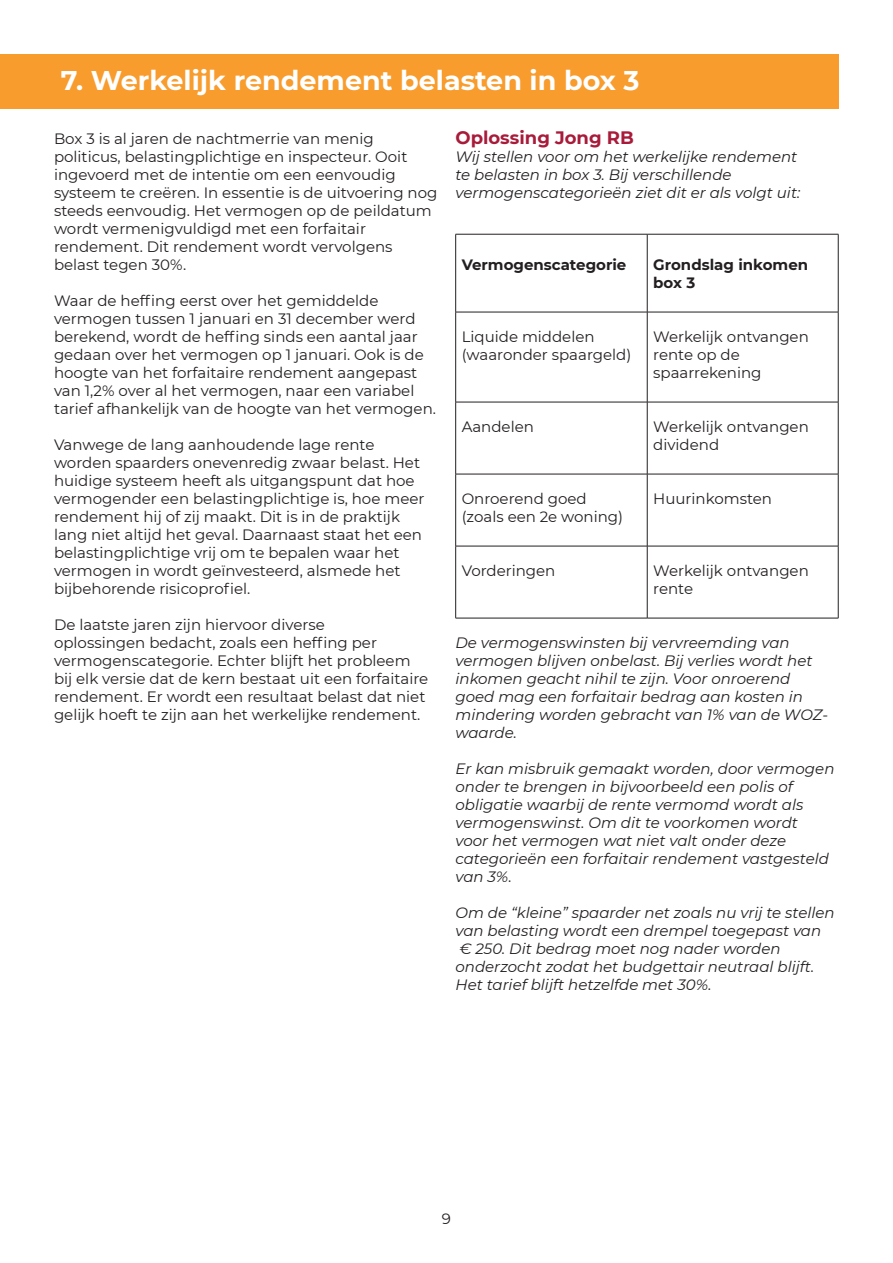
<style>
.page{position:relative;width:893px;height:1263px;background:#fff}
.page>*{position:absolute;margin:0;border:0;box-sizing:border-box;transform-origin:0 0}
.Titels{font:700 27px "Montserrat";color:#fff}
.Tussenkoppen{font:700 18px "Montserrat";color:#a81b3a}
.t1{font:15px/18px "Montserrat";color:#231f20}
.t2{font:italic 15px/18px "Montserrat";color:#231f20}
.t3{font:700 15px/18px "Montserrat";color:#231f20}
</style>
<div class="page">
<div style="left:0;top:54px;width:839px;height:54px;background:#f89c2d"></div>
<hr style="left:455px;top:234px;width:192px;height:1px;background:#231f20">
<hr style="left:455px;top:234px;width:1px;height:78px;background:#231f20">
<hr style="left:647px;top:234px;width:191px;height:1px;background:#231f20">
<hr style="left:647px;top:234px;width:1px;height:78px;background:#231f20">
<hr style="left:838px;top:234px;width:1px;height:78px;background:#231f20">
<hr style="left:455px;top:312px;width:192px;height:1px;background:#231f20">
<hr style="left:455px;top:312px;width:1px;height:90px;background:#231f20">
<hr style="left:647px;top:312px;width:191px;height:1px;background:#231f20">
<hr style="left:647px;top:312px;width:1px;height:90px;background:#231f20">
<hr style="left:838px;top:312px;width:1px;height:90px;background:#231f20">
<hr style="left:455px;top:402px;width:192px;height:1px;background:#231f20">
<hr style="left:455px;top:402px;width:1px;height:72px;background:#231f20">
<hr style="left:647px;top:402px;width:191px;height:1px;background:#231f20">
<hr style="left:647px;top:402px;width:1px;height:72px;background:#231f20">
<hr style="left:838px;top:402px;width:1px;height:72px;background:#231f20">
<hr style="left:455px;top:474px;width:192px;height:1px;background:#231f20">
<hr style="left:455px;top:474px;width:1px;height:72px;background:#231f20">
<hr style="left:647px;top:474px;width:191px;height:1px;background:#231f20">
<hr style="left:647px;top:474px;width:1px;height:72px;background:#231f20">
<hr style="left:838px;top:474px;width:1px;height:72px;background:#231f20">
<hr style="left:455px;top:546px;width:192px;height:1px;background:#231f20">
<hr style="left:455px;top:546px;width:1px;height:72px;background:#231f20">
<hr style="left:647px;top:546px;width:191px;height:1px;background:#231f20">
<hr style="left:647px;top:546px;width:1px;height:72px;background:#231f20">
<hr style="left:838px;top:546px;width:1px;height:72px;background:#231f20">
<hr style="left:455px;top:618px;width:192px;height:1px;background:#231f20">
<hr style="left:647px;top:618px;width:191px;height:1px;background:#231f20">
<p class="Titels" style="left:61px;top:61px;width:580px">7. Werkelijk rendement belasten in box 3</p>
<p class="t1" style="left:54px;top:129px;width:385px">Box 3 is al jaren de nachtmerrie van menig politicus, belastingplichtige en inspecteur. Ooit ingevoerd met de intentie om een eenvoudig systeem te creëren. In essentie is de uitvoering nog steeds eenvoudig. Het vermogen op de peildatum wordt vermenigvuldigd met een forfaitair rendement. Dit rendement wordt vervolgens belast tegen 30%.</p>
<p class="t1" style="left:54px;top:291px;width:383px">Waar de heffing eerst over het gemiddelde vermogen tussen 1 januari en 31 december werd berekend, wordt de heffing sinds een aantal jaar gedaan over het vermogen op 1 januari. Ook is de hoogte van het forfaitaire rendement aangepast van 1,2% over al het vermogen, naar een variabel tarief afhankelijk van de hoogte van het vermogen.</p>
<p class="t1" style="left:54px;top:435px;width:372px">Vanwege de lang aanhoudende lage rente worden spaarders onevenredig zwaar belast. Het huidige systeem heeft als uitgangspunt dat hoe vermogender een belastingplichtige is, hoe meer rendement hij of zij maakt. Dit is in de praktijk lang niet altijd het geval. Daarnaast staat het een belastingplichtige vrij om te bepalen waar het vermogen in wordt geïnvesteerd, alsmede het bijbehorende risicoprofiel.</p>
<p class="t1" style="left:54px;top:615px;width:376px">De laatste jaren zijn hiervoor diverse<br>oplossingen bedacht, zoals een heffing per vermogenscategorie. Echter blijft het probleem bij elk versie dat de kern bestaat uit een forfaitaire rendement. Er wordt een resultaat belast dat niet gelijk hoeft te zijn aan het werkelijke rendement.</p>
<p class="Tussenkoppen" style="left:455px;top:125px;width:180px">Oplossing Jong RB</p>
<p class="t2" style="left:455px;top:147px;width:346px">Wij stellen voor om het werkelijke rendement te belasten in box 3. Bij verschillende vermogenscategorieën ziet dit er als volgt uit:</p>
<p class="t3" style="left:462px;top:255px;width:166px">Vermogenscategorie</p>
<p class="t3" style="left:653px;top:255px;width:157px">Grondslag inkomen box 3</p>
<p class="t1" style="left:462px;top:327px;width:171px">Liquide middelen (waaronder spaargeld)</p>
<p class="t1" style="left:653px;top:327px;width:157px">Werkelijk ontvangen rente op de spaarrekening</p>
<p class="t1" style="left:462px;top:417px;width:74px">Aandelen</p>
<p class="t1" style="left:653px;top:417px;width:157px">Werkelijk ontvangen dividend</p>
<p class="t1" style="left:462px;top:489px;width:127px">Onroerend goed</p>
<p class="t1" style="left:462px;top:507px;width:163px">(zoals een 2e woning)</p>
<p class="t1" style="left:653px;top:489px;width:120px">Huurinkomsten</p>
<p class="t1" style="left:462px;top:561px;width:95px">Vorderingen</p>
<p class="t1" style="left:653px;top:561px;width:157px">Werkelijk ontvangen rente</p>
<p class="t2" style="left:455px;top:633px;width:374px">De vermogenswinsten bij vervreemding van vermogen blijven onbelast. Bij verlies wordt het inkomen geacht nihil te zijn. Voor onroerend goed mag een forfaitair bedrag aan kosten in mindering worden gebracht van 1% van de WOZ&shy;waarde.</p>
<p class="t2" style="left:455px;top:759px;width:380px">Er kan misbruik gemaakt worden, door vermogen onder te brengen in bijvoorbeeld een polis of obligatie waarbij de rente vermomd wordt als vermogenswinst. Om dit te voorkomen wordt voor het vermogen wat niet valt onder deze categorieën een forfaitair rendement vastgesteld van 3%.</p>
<p class="t2" style="left:455px;top:903px;width:381px">Om de “kleine” spaarder net zoals nu vrij te stellen van belasting wordt een drempel toegepast van</p>
<p class="t2" style="left:455px;top:939px;width:360px">€ 250. Dit bedrag moet nog nader worden onderzocht zodat het budgettair neutraal blijft.<br>Het tarief blijft hetzelfde met 30%.</p>
<p class="t1" style="left:442px;top:1209px;width:11px">9</p>
</div>
